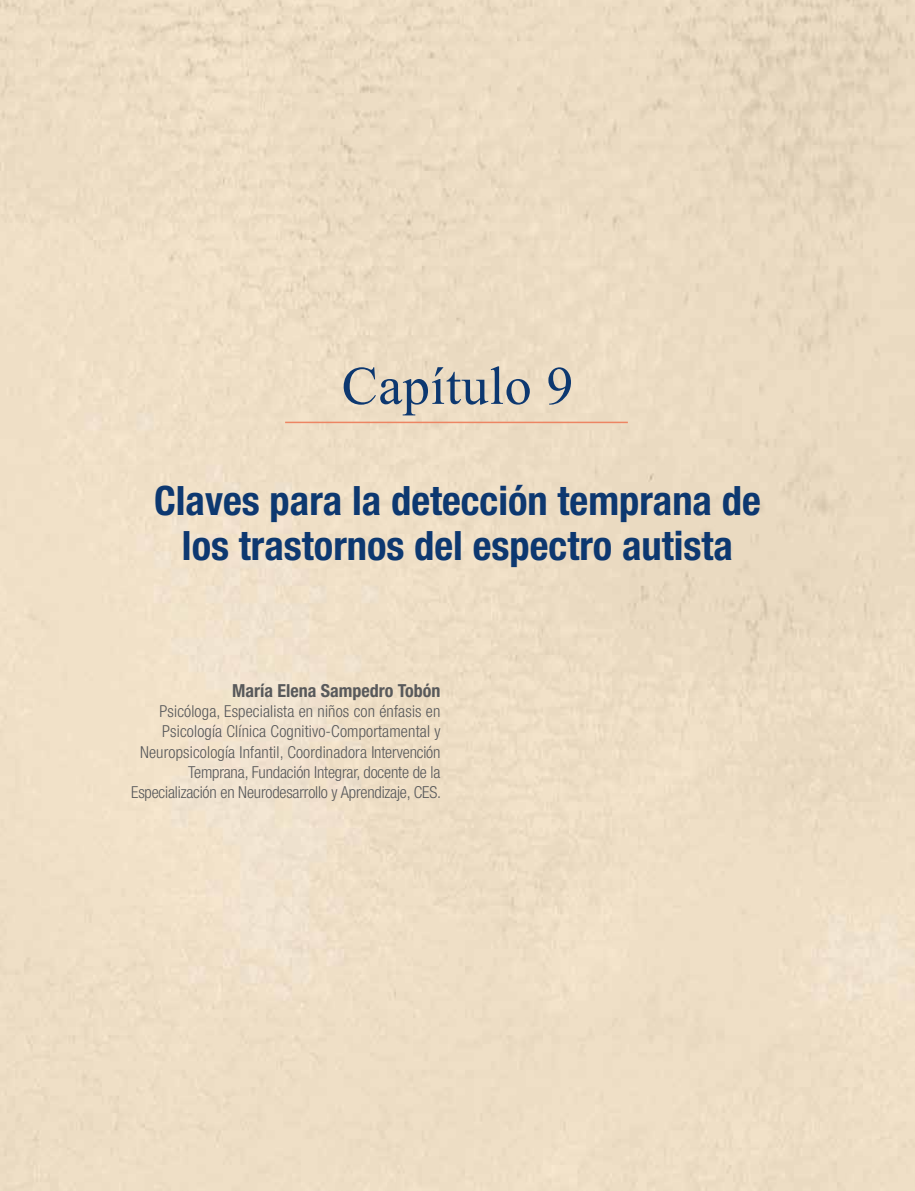
<style>
.page{position:relative;width:915px;height:1191px;background:#fff}
.page>*{position:absolute;margin:0;border:0;box-sizing:border-box;transform-origin:0 0}
.t1{font:54px "Times New Roman";letter-spacing:.01em;color:#0d3870}
.t2{font:700 condensed 40.5px/45px "Helvetica Neue";color:#0d3870;text-align:center}
.t3{font:700 condensed 18px "Helvetica Neue";color:#58595b}
.t4{font:300 condensed 16.5px/20.2px "Helvetica Neue LT Com";letter-spacing:.01em;color:#58595b;text-align:right}
</style>
<div class="page">
<hr style="left:285px;top:422px;width:342px;height:1px;background:#ed8563">
<h1 class="t1" style="left:341px;top:349px;width:233px">Capítulo 9</h1>
<h2 class="t2" style="left:154px;top:477px;width:608px">Claves para la detección temprana de los trastornos del espectro autista</h2>
<p class="t3" style="left:232px;top:679px;width:210px">María Elena Sampedro Tobón</p>
<p class="t4" style="left:131px;top:701px;width:311px">Psicóloga, Especialista en niños con énfasis en Psicología Clínica Cognitivo-Comportamental y Neuropsicología Infantil, Coordinadora Intervención Temprana, Fundación Integrar, docente de la Especialización en Neurodesarrollo y Aprendizaje, CES.</p>
</div>
